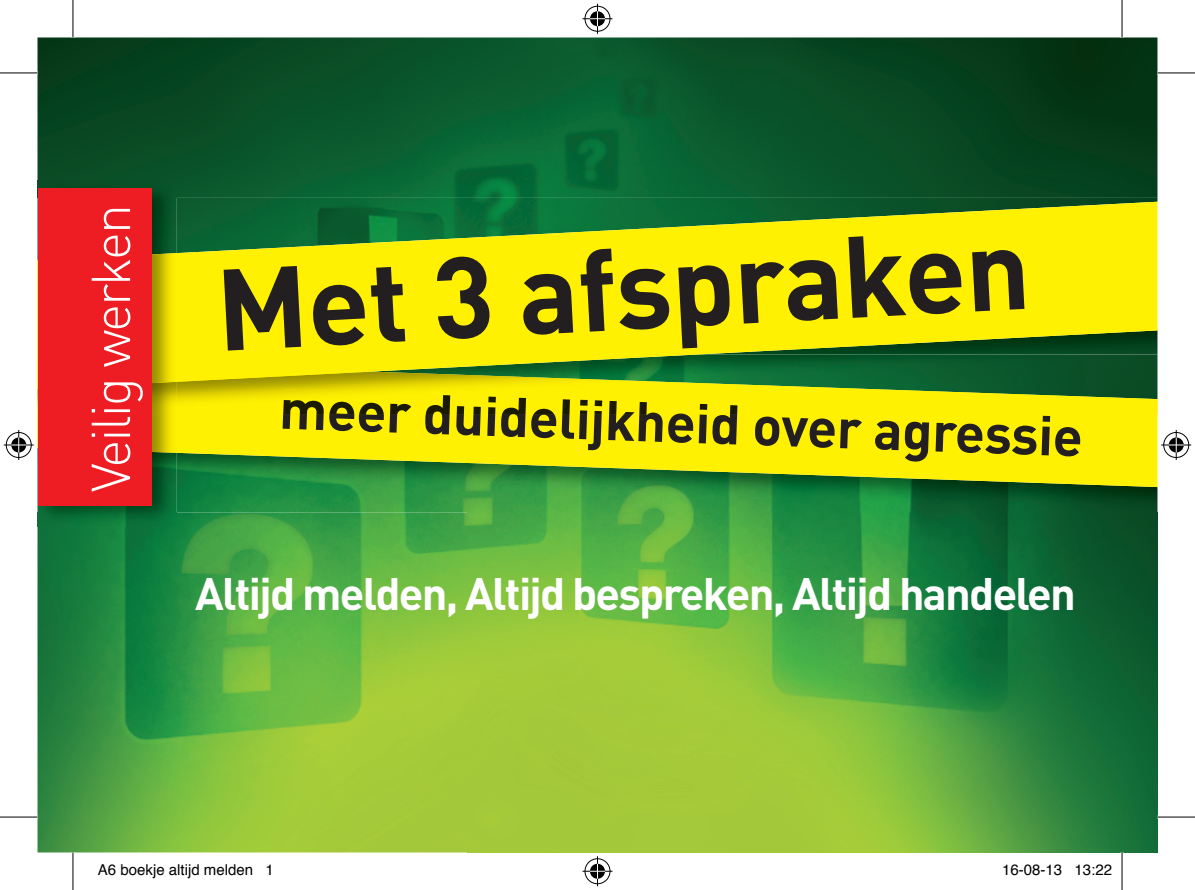
<style>
.page{position:relative;width:1195px;height:890px;background:#fff}
.page>*{position:absolute;margin:0;border:0;box-sizing:border-box;transform-origin:0 0}
.t1{font:700 113.75px "DINOT";color:#231f20}
.t2{font:700 55px "DINOT";color:#231f20}
.t3{font:300 54px "DINOT";letter-spacing:-.04em;color:#fff}
.t4{font:700 45px "DINOT";letter-spacing:-.04em;color:#fff}
.t5{font:15px "Helvetica";color:#000}
</style>
<div class="page">
<img style="left:38px;top:38px;width:1119px;height:159px">
<img style="left:38px;top:513px;width:1119px;height:339px">
<img style="left:176px;top:487px;width:981px;height:26px">
<svg style="left:176px;top:414px;width:981px;height:73px;background:#cad40d"></svg>
<img style="left:176px;top:197px;width:981px;height:5px">
<img style="left:176px;top:389px;width:981px;height:25px">
<img style="left:283px;top:389px;width:709px;height:25px">
<svg style="left:176px;top:202px;width:981px;height:187px;background:#bac80e"></svg>
<img style="left:38px;top:181px;width:138px;height:72px">
<img style="left:38px;top:453px;width:138px;height:73px">
<img style="left:151px;top:389px;width:25px;height:64px">
<img style="left:151px;top:253px;width:25px;height:136px">
<div style="left:38px;top:188px;width:113px;height:317px;background:#ee1d23"></div>
<svg style="left:0;top:815px;width:38px;height:4px"></svg>
<svg style="left:1157px;top:815px;width:38px;height:4px"></svg>
<hr style="left:0;top:73px;width:38px;height:1px;background:#000">
<hr style="left:1157px;top:73px;width:38px;height:1px;background:#000">
<hr style="left:0;top:817px;width:38px;height:1px;background:#000">
<hr style="left:1157px;top:817px;width:38px;height:1px;background:#000">
<hr style="left:73px;top:0;width:1px;height:38px;background:#000">
<hr style="left:73px;top:852px;width:1px;height:38px;background:#000">
<hr style="left:1121px;top:0;width:1px;height:38px;background:#000">
<hr style="left:1121px;top:852px;width:1px;height:38px;background:#000">
<div style="left:583px;top:5px;width:28px;height:28px;border:3px solid #fff;border-radius:50%"></div>
<hr style="left:582px;top:17px;width:30px;height:3px;background:#fff">
<hr style="left:596px;top:4px;width:3px;height:30px;background:#fff">
<div style="left:588px;top:10px;width:18px;height:18px;border:3px solid #fff;border-radius:50%"></div>
<div style="left:585px;top:6px;width:25px;height:26px;border:1px solid #000;border-radius:50%"></div>
<hr style="left:582px;top:18px;width:30px;height:1px;background:#000">
<hr style="left:597px;top:4px;width:1px;height:30px;background:#000">
<svg style="left:590px;top:11px;width:15px;height:15px"></svg>
<div style="left:583px;top:857px;width:28px;height:28px;border:3px solid #fff;border-radius:50%"></div>
<hr style="left:582px;top:870px;width:30px;height:3px;background:#fff">
<hr style="left:596px;top:856px;width:3px;height:30px;background:#fff">
<div style="left:588px;top:862px;width:18px;height:18px;border:3px solid #fff;border-radius:50%"></div>
<div style="left:585px;top:858px;width:25px;height:26px;border:1px solid #000;border-radius:50%"></div>
<hr style="left:582px;top:871px;width:30px;height:1px;background:#000">
<hr style="left:597px;top:856px;width:1px;height:30px;background:#000">
<svg style="left:590px;top:864px;width:15px;height:15px"></svg>
<div style="left:5px;top:431px;width:28px;height:28px;border:3px solid #fff;border-radius:50%"></div>
<svg style="left:4px;top:443px;width:30px;height:4px"></svg>
<hr style="left:17px;top:430px;width:3px;height:30px;background:#fff">
<div style="left:10px;top:436px;width:18px;height:18px;border:3px solid #fff;border-radius:50%"></div>
<div style="left:6px;top:432px;width:26px;height:26px;border:1px solid #000;border-radius:50%"></div>
<hr style="left:4px;top:445px;width:30px;height:1px;background:#000">
<hr style="left:18px;top:430px;width:1px;height:30px;background:#000">
<svg style="left:11px;top:437px;width:15px;height:15px"></svg>
<div style="left:1162px;top:431px;width:28px;height:28px;border:3px solid #fff;border-radius:50%"></div>
<svg style="left:1161px;top:443px;width:30px;height:4px"></svg>
<hr style="left:1174px;top:430px;width:3px;height:30px;background:#fff">
<div style="left:1167px;top:436px;width:18px;height:18px;border:3px solid #fff;border-radius:50%"></div>
<div style="left:1163px;top:432px;width:26px;height:26px;border:1px solid #000;border-radius:50%"></div>
<hr style="left:1161px;top:445px;width:30px;height:1px;background:#000">
<hr style="left:1176px;top:430px;width:1px;height:30px;background:#000">
<svg style="left:1168px;top:437px;width:15px;height:15px"></svg>
<p class="t3" style="left:77px;top:492px;width:290px;rotate:-90deg">Veilig werken</p>
<h1 class="t1" style="left:212px;top:236px;width:816px;rotate:-3deg">Met 3 afspraken</h1>
<p class="t2" style="left:280px;top:373px;width:805px;rotate:2deg">meer duidelijkheid over agressie</p>
<p class="t4" style="left:195px;top:565px;width:882px">Altijd melden, Altijd bespreken, Altijd handelen</p>
<p class="t5" style="left:98px;top:858px;width:177px">A6 boekje altijd melden 1</p>
<p class="t5" style="left:1002px;top:858px;width:112px">16-08-13 13:22</p>
</div>
